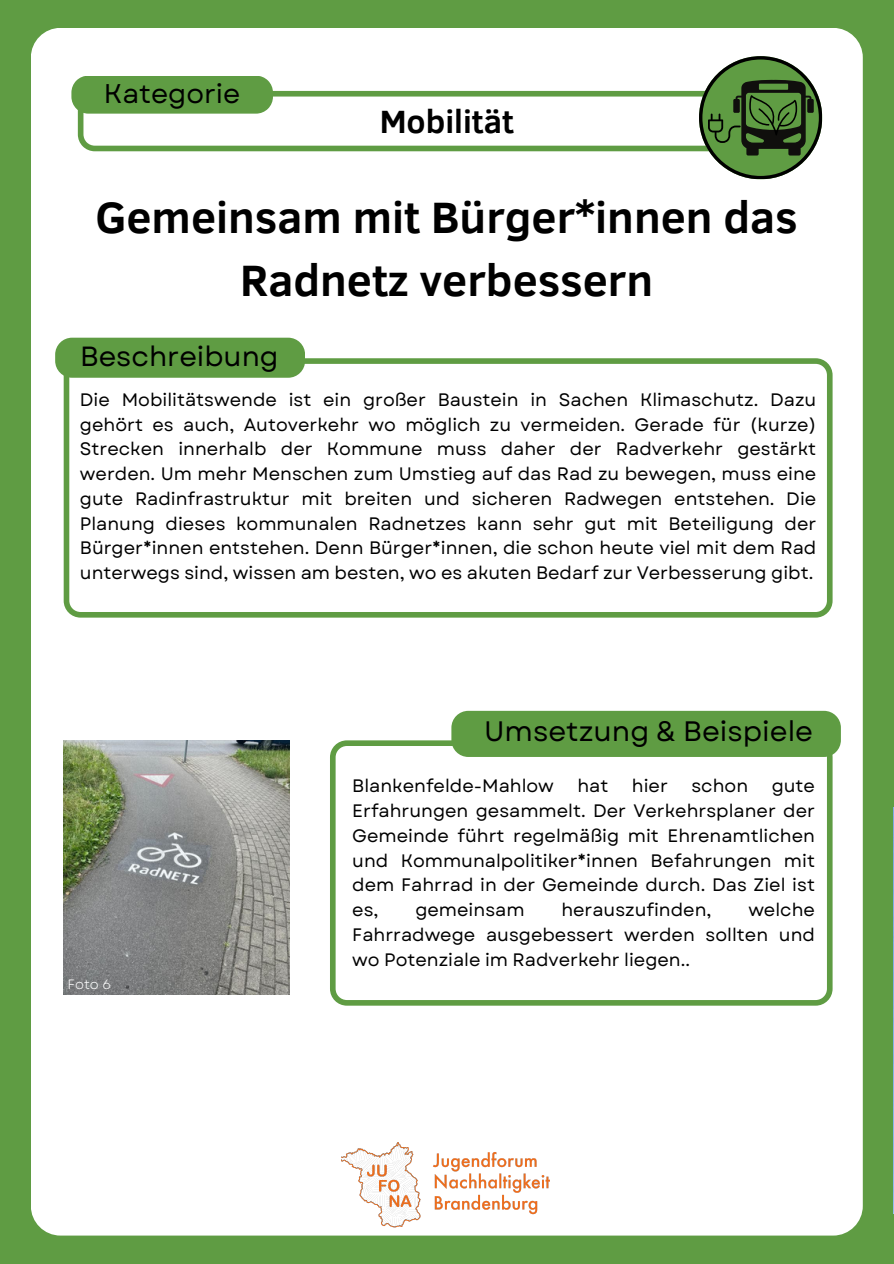
<style>
.page{position:relative;width:894px;height:1264px;background:#fff}
.page>*{position:absolute;margin:0;border:0;box-sizing:border-box;transform-origin:0 0}
.t1{font:700 45px/63px "Clear Sans";color:#000;text-align:center}
.t2{font:700 33px "Clear Sans";color:#000}
.t3{font:28.05px "Garet";color:#000}
.t4{font:27.75px "Garet";color:#000}
.t5{font:27px "Garet";color:#000}
.t6{font:18px/24.8px "Garet";color:#000;text-align:justify}
.t7{font:13.5px "Garet";color:#fff}
</style>
<div class="page">
<div style="left:0;top:0;width:893px;height:1263px;background:#5f9c43"></div>
<div style="left:31px;top:28px;width:831px;height:1207px;background:#fff;border-radius:30px"></div>
<svg style="left:64px;top:358px;width:768px;height:259px"></svg>
<div style="left:55px;top:338px;width:250px;height:40px;background:#5f9c43;border-radius:17px"></div>
<img style="left:893px;top:807px;width:1px;height:405px">
<img style="left:64px;top:740px;width:226px;height:254px">
<svg style="left:330px;top:740px;width:501px;height:265px"></svg>
<div style="left:451px;top:710px;width:389px;height:47px;background:#5f9c43;border-radius:17px"></div>
<svg style="left:71px;top:56px;width:750px;height:123px"></svg>
<img style="left:341px;top:1142px;width:209px;height:86px">
<h4 class="t5" style="left:104px;top:74px;width:138px">Kategorie</h4>
<h3 class="t2" style="left:379px;top:97px;width:136px">Mobilität</h3>
<h3 class="t1" style="left:95px;top:183px;width:703px">Gemeinsam mit Bürger*innen das<br>Radnetz verbessern</h3>
<p class="t4" style="left:80px;top:336px;width:200px">Beschreibung</p>
<p class="t6" style="left:80px;top:387px;width:737px">Die Mobilitätswende ist ein großer Baustein in Sachen Klimaschutz. Dazu gehört es auch, Autoverkehr wo möglich zu vermeiden. Gerade für (kurze)<br>Strecken innerhalb der Kommune muss daher der Radverkehr gestärkt werden. Um mehr Menschen zum Umstieg auf das Rad zu bewegen, muss eine gute Radinfrastruktur mit breiten und sicheren Radwegen entstehen. Die Planung dieses kommunalen Radnetzes kann sehr gut mit Beteiligung der Bürger*innen entstehen. Denn Bürger*innen, die schon heute viel mit dem Rad unterwegs sind, wissen am besten, wo es akuten Bedarf zur Verbesserung gibt.</p>
<h1 class="t3" style="left:484px;top:711px;width:330px">Umsetzung &amp; Beispiele</h1>
<p class="t7" style="left:68px;top:974px;width:45px">Foto 6</p>
<h2 class="t6" style="left:352px;top:773px;width:203px">Blankenfelde-Mahlow</h2>
<h2 class="t6" style="left:577px;top:773px;width:32px">hat</h2>
<h2 class="t6" style="left:631px;top:773px;width:37px">hier</h2>
<h2 class="t6" style="left:691px;top:773px;width:58px">schon</h2>
<h2 class="t6" style="left:352px;top:773px;width:464px;text-indent:419px">gute Erfahrungen gesammelt. Der Verkehrsplaner der Gemeinde führt regelmäßig mit Ehrenamtlichen und Kommunalpolitiker*innen Befahrungen mit dem Fahrrad in der Gemeinde durch. Das Ziel ist es,</h2>
<h2 class="t6" style="left:415px;top:897px;width:111px">gemeinsam</h2>
<h2 class="t6" style="left:561px;top:897px;width:152px">herauszufinden,</h2>
<h2 class="t6" style="left:352px;top:897px;width:464px;text-indent:396px">welche Fahrradwege ausgebessert werden sollten und wo Potenziale im Radverkehr liegen..</h2>
</div>
